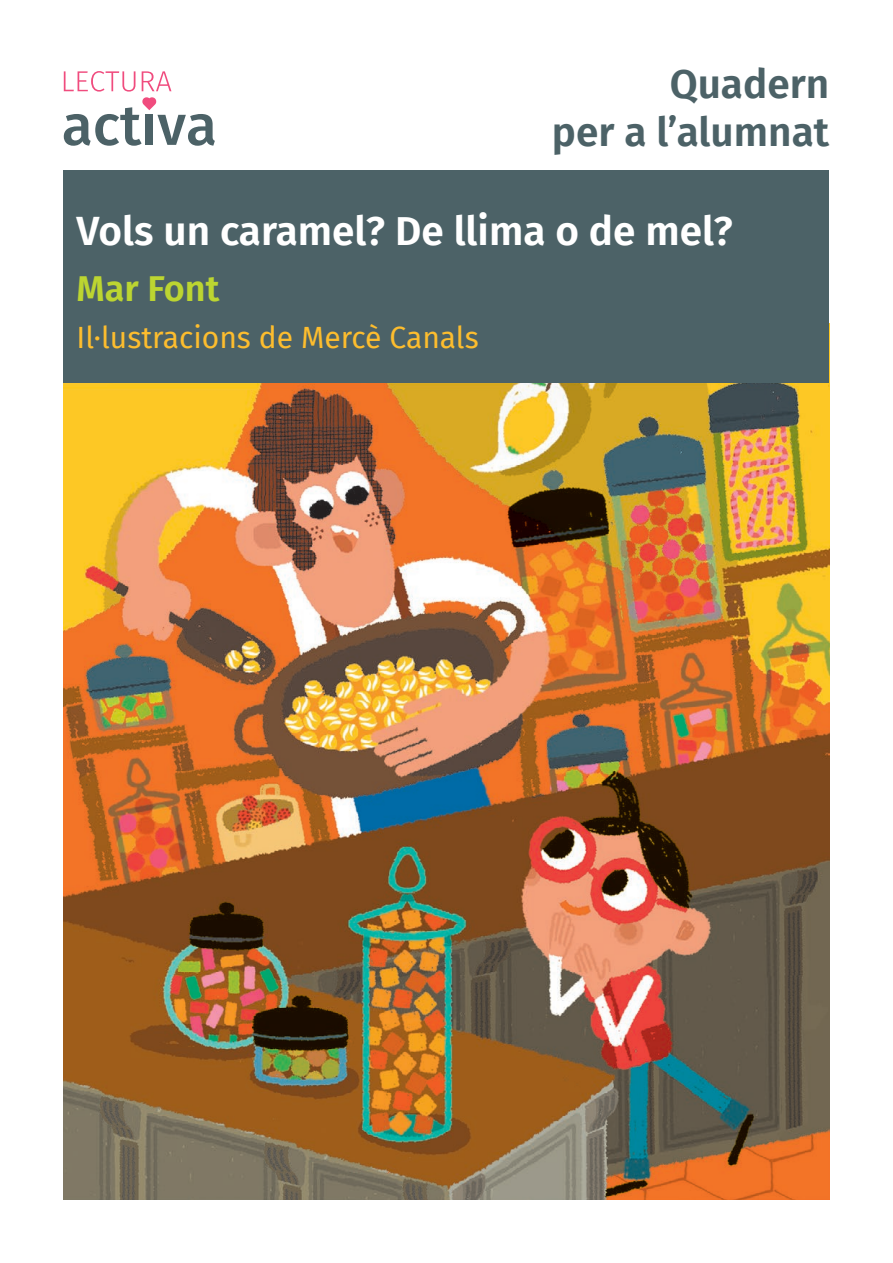
<style>
.page{position:relative;width:893px;height:1263px;background:#fff}
.page>*{position:absolute;margin:0;border:0;box-sizing:border-box;transform-origin:0 0}
.t1{font:600 40.5px "Fira Sans";color:#fff}
.t2{font:600 40.5px/47.2px "Fira Sans";color:#4c6267;text-align:right}
.t3{font:600 36px "Fira Sans";color:#bcd531}
.t4{font:30px "Fira Sans";color:#fdbd2e}
</style>
<div class="page">
<img style="left:64px;top:383px;width:765px;height:816px">
<div style="left:64px;top:170px;width:765px;height:213px;background:#4c6267"></div>
<svg style="left:64px;top:71px;width:151px;height:75px"></svg>
<p class="t2" style="left:552px;top:58px;width:279px">Quadern<br>per a l’alumnat</p>
<p class="t1" style="left:77px;top:197px;width:658px">Vols un caramel? De llima o de mel?</p>
<p class="t3" style="left:77px;top:258px;width:144px">Mar Font</p>
<p class="t4" style="left:77px;top:315px;width:404px">Il·lustracions de Mercè Canals</p>
</div>
